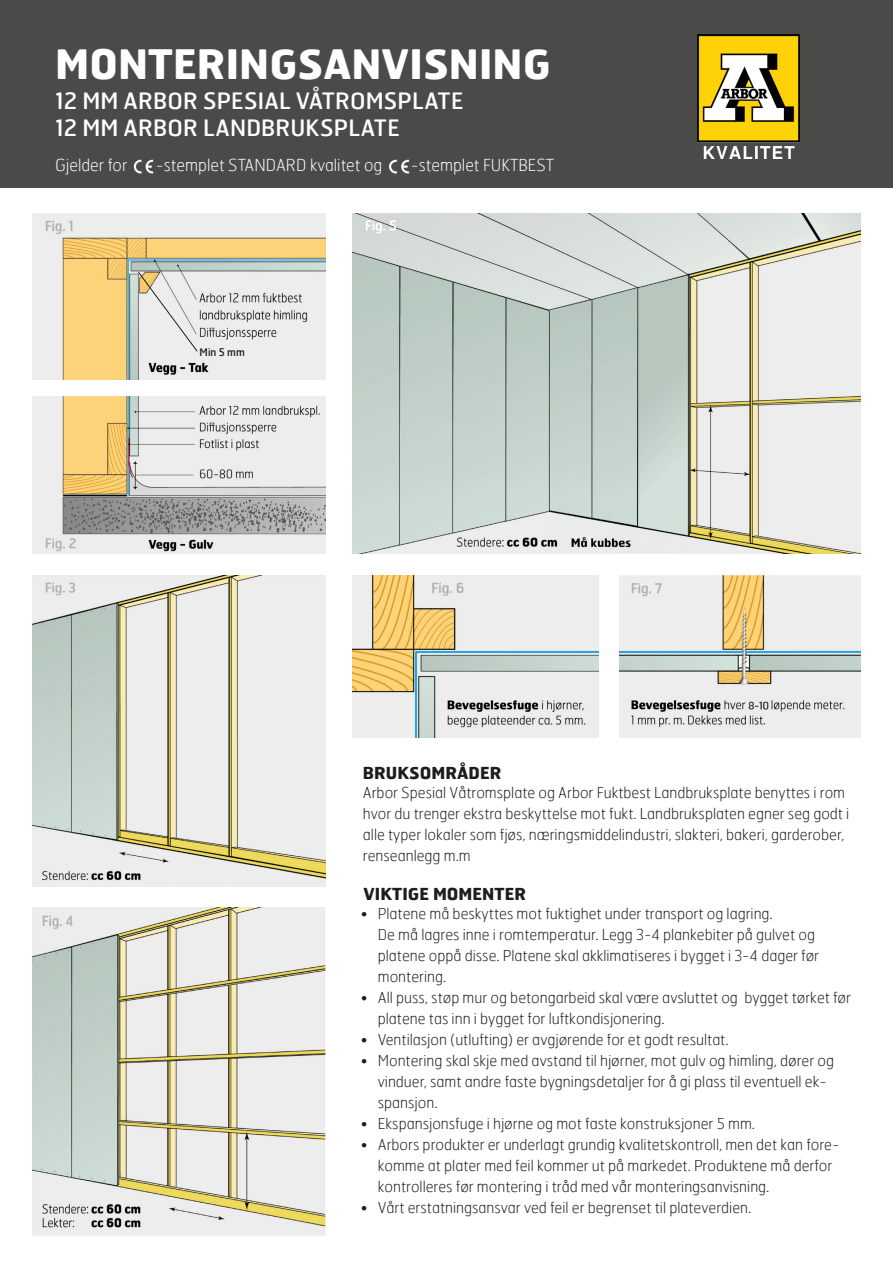
<style>
.page{position:relative;width:893px;height:1263px;background:#fff}
.page>*{position:absolute;margin:0;border:0;box-sizing:border-box;transform-origin:0 0}
.t1{font:700 40.5px "Hermes FB";color:#fff}
.t2{font:22.5px "Hermes FB";color:#fff}
.t3{font:100 16.5px "Hermes FB";color:#fff}
.t4{font:700 16.5px "Hermes FB";color:#1d1d1b}
.t5{font:100 15px/21px "Hermes FB";color:#1d1d1b}
.t6{font:10.5px "Hermes FB";color:#1d1d1b}
</style>
<div class="page">
<div style="left:0;top:0;width:893px;height:187px;background:#4a4a48"></div>
<img style="left:698px;top:34px;width:101px;height:125px">
<img style="left:133px;top:159px;width:21px;height:15px">
<img style="left:388px;top:159px;width:22px;height:15px">
<img style="left:352px;top:213px;width:508px;height:341px">
<img style="left:33px;top:213px;width:292px;height:167px">
<img style="left:33px;top:397px;width:292px;height:157px">
<img style="left:352px;top:575px;width:247px;height:162px">
<img style="left:619px;top:575px;width:241px;height:162px">
<img style="left:33px;top:575px;width:292px;height:312px">
<img style="left:33px;top:908px;width:292px;height:327px">
<svg style="left:137px;top:271px;width:61px;height:81px;background:#e2e0dc"></svg>
<p class="t1" style="left:55px;top:38px;width:497px">MONTERINGSANVISNING</p>
<p class="t2" style="left:55px;top:86px;width:410px">12 MM ARBOR SPESIAL VÅTROMSPLATE</p>
<p class="t2" style="left:55px;top:113px;width:346px">12 MM ARBOR LANDBRUKSPLATE</p>
<p class="t3" style="left:55px;top:154px;width:74px">Gjelder for</p>
<p class="t3" style="left:156px;top:154px;width:228px">-stemplet STANDARD kvalitet og</p>
<p class="t3" style="left:411px;top:154px;width:145px">-stemplet FUKTBEST</p>
<p class="t6" style="left:200px;top:345px;width:47px">Min 5 mm</p>
<p class="t4" style="left:363px;top:762px;width:140px">BRUKSOMRÅDER</p>
<p class="t5" style="left:363px;top:782px;width:488px">Arbor Spesial Våtromsplate og Arbor Fuktbest Landbruksplate benyttes i rom hvor du trenger ekstra beskyttelse mot fukt. Landbruksplaten egner seg godt i alle typer lokaler som fjøs, næringsmiddelindustri, slakteri, bakeri, garderober, renseanlegg m.m</p>
<p class="t4" style="left:364px;top:883px;width:164px">VIKTIGE MOMENTER</p>
<p class="t5" style="left:378px;top:902px;width:443px;text-indent:-17px">• Platene må beskyttes mot fuktighet under transport og lagring.<br>De må lagres inne i romtemperatur. Legg 3-4 plankebiter på gulvet og platene oppå disse. Platene skal akklimatiseres i bygget i 3-4 dager før montering.</p>
<p class="t5" style="left:378px;top:986px;width:475px;text-indent:-17px">• All puss, støp mur og betongarbeid skal være avsluttet og bygget tørket før platene tas inn i bygget for luftkondisjonering.</p>
<p class="t5" style="left:361px;top:1028px;width:369px">• Ventilasjon (utlufting) er avgjørende for et godt resultat.</p>
<p class="t5" style="left:378px;top:1049px;width:458px;text-indent:-17px">• Montering skal skje med avstand til hjørner, mot gulv og himling, dører og vinduer, samt andre faste bygningsdetaljer for å gi plass til eventuell ek&shy;spansjon.</p>
<p class="t5" style="left:361px;top:1112px;width:396px">• Ekspansjonsfuge i hjørne og mot faste konstruksjoner 5 mm.</p>
<p class="t5" style="left:378px;top:1133px;width:463px;text-indent:-17px">• Arbors produkter er underlagt grundig kvalitetskontroll, men det kan fore&shy;komme at plater med feil kommer ut på markedet. Produktene må derfor kontrolleres før montering i tråd med vår monteringsanvisning.</p>
<p class="t5" style="left:361px;top:1196px;width:392px">• Vårt erstatningsansvar ved feil er begrenset til plateverdien.</p>
</div>
